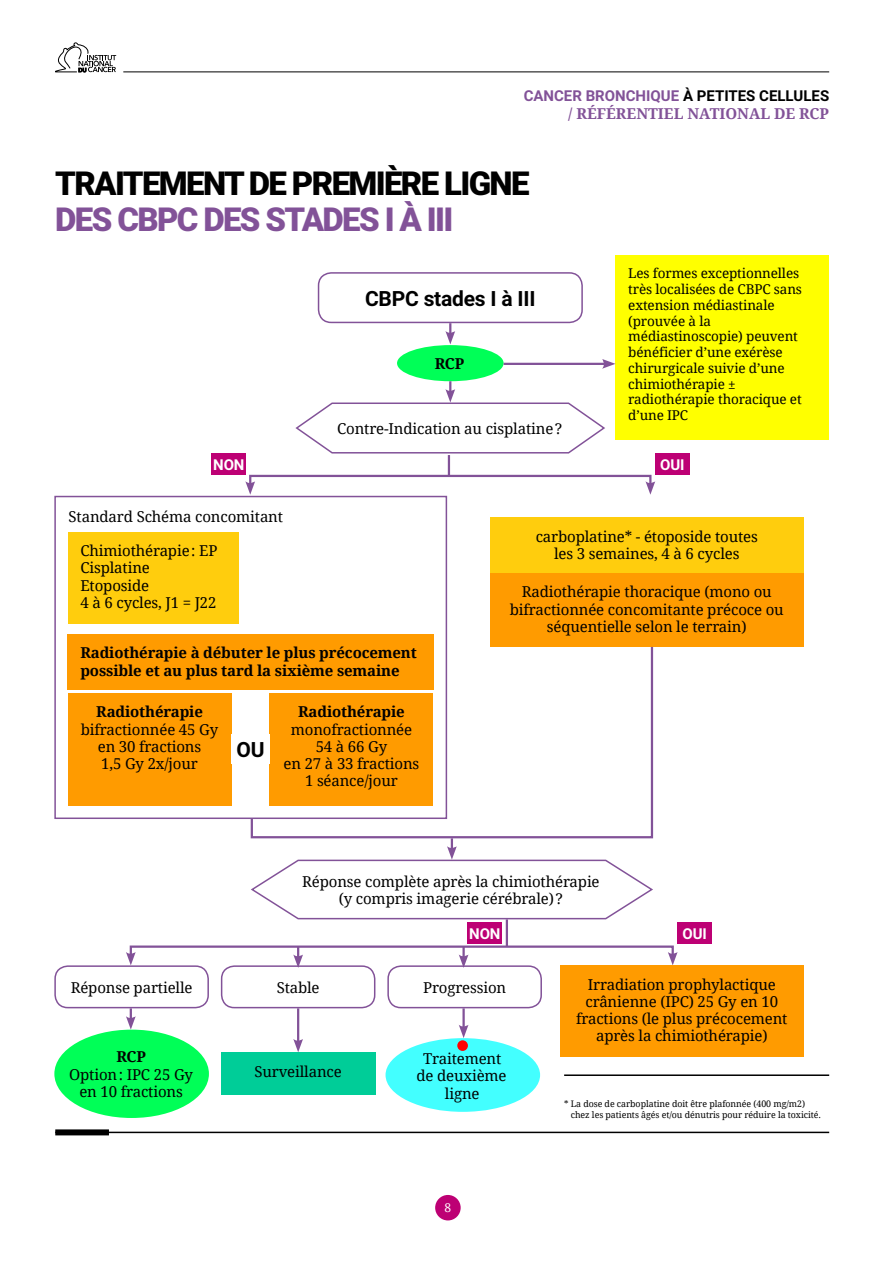
<style>
.page{position:relative;width:893px;height:1263px;background:#fff}
.page>*{position:absolute;margin:0;border:0;box-sizing:border-box;transform-origin:0 0}
.t1{font:900 33px/36px "Roboto";letter-spacing:-.05em;color:#000}
.Arbre_titre{font:700 21px "Roboto";letter-spacing:-.01em;color:#000}
.Arbre_texte{font:700 21px "Roboto";color:#000}
.Arbre_texte-2{font:15px/17.2px "Droid Serif";letter-spacing:-.01em;color:#000;text-align:center}
.Arbre_texte-3{font:700 15px/17.2px "Droid Serif";letter-spacing:-.01em;color:#000}
.t2{font:700 15px "Roboto";color:#825298}
.t3{font:700 15px "Droid Serif";color:#825298}
.Corps_de_texte{font:700 15px "Roboto";letter-spacing:-.01em;color:#fff}
.Arbre_texte-4{font:13.5px/15.8px "Droid Serif";letter-spacing:-.01em;color:#000}
.t4{font:12px "Droid Serif";color:#fff}
.Source_texte{font:9px/11.2px "Droid Serif";letter-spacing:-.005em;color:#000}
.s1{color:#000}
.s2{color:#825298}
</style>
<div class="page">
<hr style="left:123px;top:71px;width:706px;height:1px;background:#000">
<svg style="left:55px;top:43px;width:61px;height:29px"></svg>
<div style="left:435px;top:1195px;width:26px;height:25px;background:#bd0074;border-radius:50%"></div>
<hr style="left:564px;top:1074px;width:265px;height:2px;background:#000">
<hr style="left:55px;top:1132px;width:774px;height:1px;background:#000">
<div style="left:55px;top:1129px;width:54px;height:6px;background:#000"></div>
<div style="left:318px;top:272px;width:265px;height:51px;border:2px solid #825298;border-radius:13px"></div>
<svg style="left:54px;top:495px;width:394px;height:324px"></svg>
<svg style="left:445px;top:323px;width:10px;height:21px"></svg>
<hr style="left:448px;top:455px;width:2px;height:21px;background:#825298">
<div style="left:249px;top:475px;width:402px;height:11px;border:2px solid #825298"></div>
<svg style="left:245px;top:481px;width:10px;height:14px"></svg>
<svg style="left:645px;top:481px;width:10px;height:14px"></svg>
<div style="left:212px;top:453px;width:34px;height:22px;background:#bd0074"></div>
<div style="left:655px;top:453px;width:34px;height:22px;background:#bd0074"></div>
<div style="left:678px;top:922px;width:34px;height:22px;background:#bd0074"></div>
<div style="left:468px;top:922px;width:34px;height:22px;background:#bd0074"></div>
<div style="left:397px;top:345px;width:107px;height:36px;background:#00ff57;border-radius:50%"></div>
<div style="left:615px;top:255px;width:214px;height:184px;background:#ff0"></div>
<div style="left:68px;top:532px;width:170px;height:91px;background:#ffcd0d"></div>
<div style="left:68px;top:634px;width:366px;height:56px;background:#ff9b00"></div>
<svg style="left:295px;top:381px;width:310px;height:73px"></svg>
<hr style="left:504px;top:363px;width:102px;height:2px;background:#825298">
<svg style="left:602px;top:359px;width:13px;height:10px"></svg>
<div style="left:490px;top:518px;width:314px;height:55px;background:#ffcd0d"></div>
<div style="left:490px;top:573px;width:314px;height:74px;background:#ff9b00"></div>
<svg style="left:250px;top:645px;width:404px;height:193px"></svg>
<svg style="left:250px;top:838px;width:403px;height:82px"></svg>
<div style="left:68px;top:693px;width:163px;height:113px;background:#ff9b00"></div>
<div style="left:270px;top:693px;width:163px;height:113px;background:#ff9b00"></div>
<div style="left:231px;top:735px;width:39px;height:29px;background:#fff"></div>
<hr style="left:506px;top:919px;width:2px;height:28px;background:#825298">
<div style="left:130px;top:945px;width:544px;height:12px;border:2px solid #825298"></div>
<svg style="left:126px;top:952px;width:10px;height:13px"></svg>
<svg style="left:668px;top:952px;width:10px;height:13px"></svg>
<div style="left:54px;top:965px;width:155px;height:43px;border:2px solid #825298;border-radius:13px"></div>
<div style="left:221px;top:965px;width:154px;height:43px;border:2px solid #825298;border-radius:13px"></div>
<div style="left:387px;top:965px;width:155px;height:43px;border:2px solid #825298;border-radius:13px"></div>
<div style="left:560px;top:965px;width:244px;height:92px;background:#ff9b00"></div>
<svg style="left:126px;top:1008px;width:10px;height:22px"></svg>
<hr style="left:297px;top:1008px;width:2px;height:35px;background:#825298">
<svg style="left:293px;top:1039px;width:10px;height:13px"></svg>
<hr style="left:462px;top:1008px;width:3px;height:21px;background:#825298">
<svg style="left:459px;top:1025px;width:9px;height:13px"></svg>
<div style="left:54px;top:1030px;width:155px;height:88px;background:#00ff57;border-radius:50%"></div>
<div style="left:221px;top:1052px;width:154px;height:43px;background:#00cd98"></div>
<div style="left:385px;top:1038px;width:155px;height:74px;background:#43ffff;border-radius:50%"></div>
<svg style="left:293px;top:947px;width:10px;height:21px"></svg>
<svg style="left:459px;top:947px;width:9px;height:21px"></svg>
<div style="left:457px;top:1040px;width:11px;height:11px;background:#f00;border-radius:50%"></div>
<p class="t2" style="left:524px;top:85px;width:307px">CANCER BRONCHIQUE <span class="s1">À PETITES CELLULES</span></p>
<p class="t3" style="left:568px;top:105px;width:262px">/ RÉFÉRENTIEL NATIONAL DE RCP</p>
<p class="t1" style="left:55px;top:164px;width:476px">TRAITEMENT DE PREMIÈRE LIGNE<br><span class="s2">DES CBPC DES STADES I À III</span></p>
<p class="Arbre_titre" style="left:365px;top:283px;width:172px">CBPC stades I à III</p>
<p class="Arbre_texte-3" style="left:435px;top:355px;width:31px">RCP</p>
<p class="Arbre_texte-2" style="left:337px;top:420px;width:227px">Contre-Indication au cisplatine?</p>
<p class="Arbre_texte-4" style="left:628px;top:266px;width:175px">Les formes exceptionnelles très localisées de CBPC sans extension médiastinale (prouvée à la médiastinoscopie) peuvent bénéficier d’une exérèse chirurgicale suivie d’une chimiothérapie ± radiothérapie thoracique et d’une IPC</p>
<p class="Corps_de_texte" style="left:213px;top:454px;width:33px">NON</p>
<p class="Corps_de_texte" style="left:660px;top:454px;width:26px">OUI</p>
<p class="Arbre_texte-2" style="left:69px;top:508px;width:216px">Standard Schéma concomitant</p>
<p class="Arbre_texte-2" style="left:80px;top:542px;width:139px">Chimiothérapie: EP</p>
<p class="Arbre_texte-2" style="left:80px;top:559px;width:71px">Cisplatine</p>
<p class="Arbre_texte-2" style="left:80px;top:577px;width:70px">Etoposide</p>
<p class="Arbre_texte-2" style="left:80px;top:594px;width:138px">4 à 6 cycles, J1 = J22</p>
<p class="Arbre_texte-3" style="left:80px;top:645px;width:338px">Radiothérapie à débuter le plus précocement possible et au plus tard la sixième semaine</p>
<p class="Arbre_texte-3" style="left:96px;top:704px;width:108px">Radiothérapie</p>
<p class="Arbre_texte-2" style="left:81px;top:721px;width:139px">bifractionnée 45 Gy</p>
<p class="Arbre_texte-2" style="left:98px;top:738px;width:105px">en 30 fractions</p>
<p class="Arbre_texte-2" style="left:101px;top:755px;width:98px">1,5 Gy 2x/jour</p>
<p class="Arbre_texte" style="left:236px;top:735px;width:30px">OU</p>
<p class="Arbre_texte-3" style="left:298px;top:704px;width:108px">Radiothérapie</p>
<p class="Arbre_texte-2" style="left:291px;top:721px;width:123px">monofractionnée<br>54 à 66 Gy</p>
<p class="Arbre_texte-2" style="left:284px;top:755px;width:137px">en 27 à 33 fractions</p>
<p class="Arbre_texte-2" style="left:305px;top:773px;width:94px">1 séance/jour</p>
<p class="Arbre_texte-2" style="left:536px;top:528px;width:224px">carboplatine* - étoposide toutes les 3 semaines, 4 à 6 cycles</p>
<p class="Arbre_texte-2" style="left:510px;top:584px;width:275px">Radiothérapie thoracique (mono ou bifractionnée concomitante précoce ou séquentielle selon le terrain)</p>
<p class="Arbre_texte-2" style="left:302px;top:873px;width:299px">Réponse complète après la chimiothérapie (y compris imagerie cérébrale)?</p>
<p class="Corps_de_texte" style="left:469px;top:923px;width:33px">NON</p>
<p class="Corps_de_texte" style="left:682px;top:923px;width:26px">OUI</p>
<p class="Arbre_texte-2" style="left:71px;top:979px;width:123px">Réponse partielle</p>
<p class="Arbre_texte-2" style="left:277px;top:979px;width:45px">Stable</p>
<p class="Arbre_texte-2" style="left:423px;top:979px;width:85px">Progression</p>
<p class="Arbre_texte-2" style="left:576px;top:976px;width:213px">Irradiation prophylactique crânienne (IPC) 25 Gy en 10 fractions (le plus précocement après la chimiothérapie)</p>
<p class="Arbre_texte-3" style="left:116px;top:1048px;width:31px">RCP</p>
<p class="Arbre_texte-2" style="left:69px;top:1066px;width:125px">Option: IPC 25 Gy en 10 fractions</p>
<p class="Arbre_texte-2" style="left:254px;top:1063px;width:89px">Surveillance</p>
<p class="Arbre_texte-2" style="left:416px;top:1050px;width:92px">Traitement de deuxième ligne</p>
<p class="Source_texte" style="left:571px;top:1098px;width:252px;text-indent:-7px">* La dose de carboplatine doit être plafonnée (400 mg/m2) chez les patients âgés et/ou dénutris pour réduire la toxicité.</p>
<p class="t4" style="left:445px;top:1201px;width:8px">8</p>
</div>
